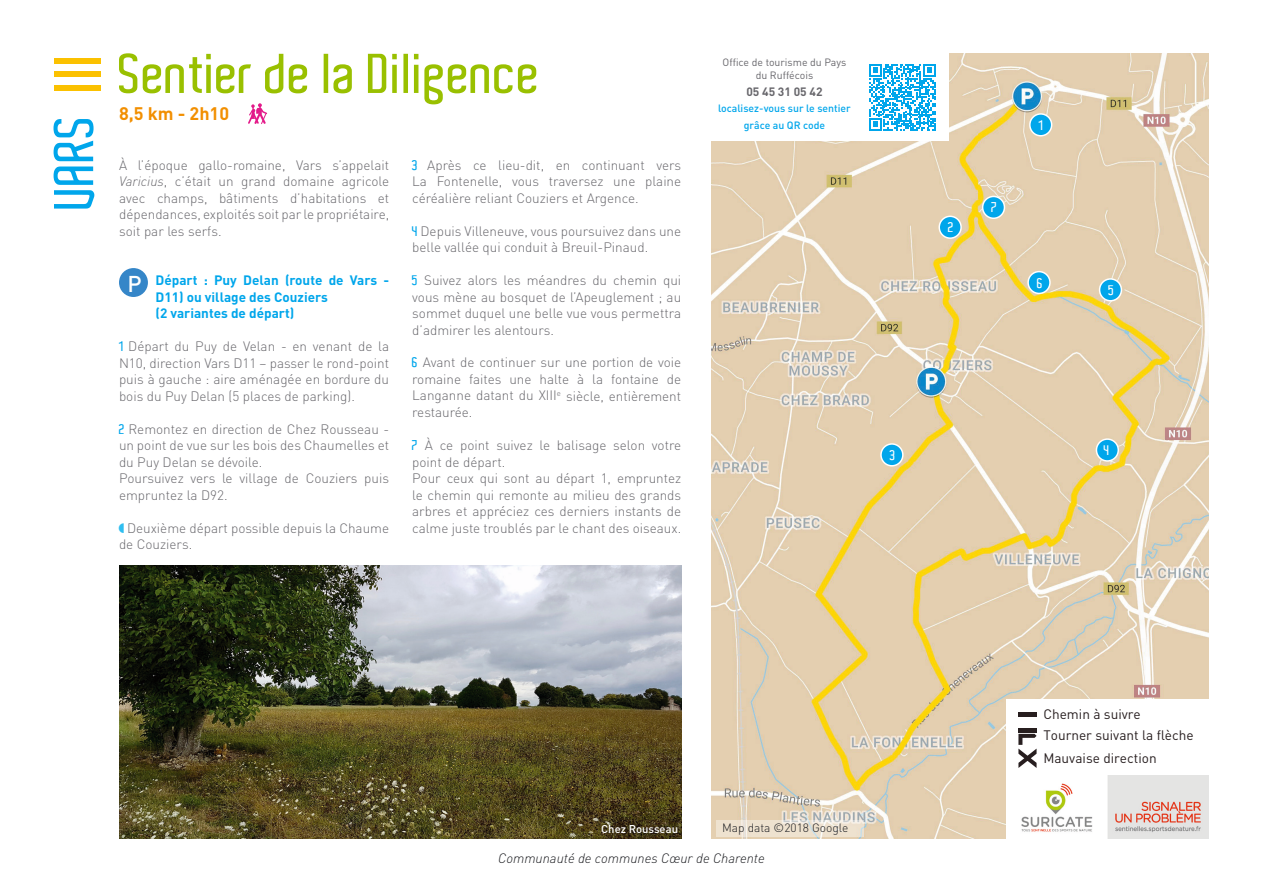
<style>
.page{position:relative;width:1263px;height:893px;background:#fff}
.page>*{position:absolute;margin:0;border:0;box-sizing:border-box;transform-origin:0 0}
.t1{font:600 54px "Aldo";color:#99c000}
.t2{font:600 54px "Aldo";color:#00a6eb}
.t3{font:500 22.65px "DIN";color:#fff}
.t4{font:700 18px "DIN";color:#f28f00}
.t5{font:13.65px/20.4px "DIN";color:#271e1f}
.t6{font:300 13.5px/16.5px "DIN";color:#68676c;text-align:justify}
.t7{font:700 13.5px/16.5px "DIN";color:#00a6eb}
.t8{font:italic 300 13.5px "DIN";color:#1b1c20}
.t9{font:600 13.5px "Aldo";color:#fff}
.t10{font:300 12px "DIN";color:#1b1c20}
.t11{font:700 12px "DIN";color:#68676c}
.t12{font:500 11.25px "DIN";color:#fff}
.t13{font:500 10.5px/16.5px "DIN";color:#00a6eb;text-align:center}
.t14{font:10.5px/13.5px "DIN";color:#68676c;text-align:center}
.s1{font-style:italic}
.s2{font-family:"Aldo";font-weight:600;color:#00a6eb}
</style>
<div class="page">
<img style="left:711px;top:54px;width:498px;height:785px">
<div style="left:119px;top:268px;width:29px;height:29px;background:#3586c8;border-radius:50%"></div>
<svg style="left:248px;top:103px;width:20px;height:21px"></svg>
<div style="left:54px;top:85px;width:47px;height:5px;background:#fbc100"></div>
<div style="left:54px;top:72px;width:47px;height:5px;background:#fbc100"></div>
<div style="left:54px;top:58px;width:47px;height:5px;background:#fbc100"></div>
<div style="left:710px;top:53px;width:238px;height:87px;background:#fff"></div>
<svg style="left:869px;top:64px;width:67px;height:67px"></svg>
<img style="left:119px;top:566px;width:562px;height:273px">
<div style="left:983px;top:196px;width:21px;height:22px;background:#00a6eb;border-radius:50%"></div>
<div style="left:982px;top:196px;width:23px;height:23px;border:1px solid #fff;border-radius:50%"></div>
<div style="left:1028px;top:272px;width:22px;height:21px;background:#00a6eb;border-radius:50%"></div>
<div style="left:1027px;top:271px;width:24px;height:23px;border:1px solid #fff;border-radius:50%"></div>
<div style="left:1099px;top:279px;width:22px;height:22px;background:#00a6eb;border-radius:50%"></div>
<div style="left:1099px;top:278px;width:23px;height:24px;border:1px solid #fff;border-radius:50%"></div>
<svg style="left:1096px;top:439px;width:22px;height:22px"></svg>
<div style="left:1096px;top:438px;width:23px;height:24px;border:1px solid #fff;border-radius:50%"></div>
<svg style="left:881px;top:444px;width:22px;height:22px"></svg>
<div style="left:880px;top:443px;width:23px;height:24px;border:1px solid #fff;border-radius:50%"></div>
<div style="left:939px;top:216px;width:22px;height:22px;background:#00a6eb;border-radius:50%"></div>
<div style="left:938px;top:216px;width:24px;height:23px;border:1px solid #fff;border-radius:50%"></div>
<div style="left:1030px;top:114px;width:22px;height:22px;background:#00a6eb;border-radius:50%"></div>
<div style="left:1029px;top:113px;width:23px;height:24px;border:1px solid #fff;border-radius:50%"></div>
<svg style="left:716px;top:820px;width:147px;height:17px;background:#ece2d2"></svg>
<div style="left:1007px;top:699px;width:202px;height:77px;background:#fff"></div>
<hr style="left:1018px;top:713px;width:18px;height:4px;background:#271e1f">
<hr style="left:1018px;top:728px;width:18px;height:4px;background:#271e1f">
<svg style="left:1018px;top:734px;width:18px;height:34px"></svg>
<img style="left:1007px;top:776px;width:202px;height:63px">
<h1 class="t2" style="left:44px;top:209px;width:96px;rotate:-90deg">VARS</h1>
<h1 class="t1" style="left:119px;top:44px;width:423px">Sentier de la Diligence</h1>
<h3 class="t4" style="left:119px;top:102px;width:112px">8,5 km - 2h10</h3>
<p class="t6" style="left:119px;top:156px;width:272px">À l’époque gallo-romaine, Vars s’appelait <span class="s1">Varicius</span>, c’était un grand domaine agricole avec champs, bâtiments d’habitations et dépendances, exploités soit par le propriétaire, soit par les serfs.</p>
<h2 class="t3" style="left:127px;top:269px;width:16px">P</h2>
<p class="t7" style="left:155px;top:271px;width:235px">Départ : Puy Delan (route de Vars -<br>D11) ou village des Couziers<br>(2 variantes de départ)</p>
<p class="t6" style="left:119px;top:338px;width:272px"><span class="s2">1</span> Départ du Puy de Velan - en venant de la N10, direction Vars D11 – passer le rond-point puis à gauche : aire aménagée en bordure du bois du Puy Delan (5 places de parking).</p>
<p class="t6" style="left:119px;top:420px;width:272px;text-align:left"><span class="s2">2</span> Remontez en direction de Chez Rousseau - un point de vue sur les bois des Chaumelles et du Puy Delan se dévoile.<br>Poursuivez vers le village de Couziers puis empruntez la D92.</p>
<p class="t6" style="left:119px;top:519px;width:272px;text-indent:8px">Deuxième départ possible depuis la Chaume de Couziers.</p>
<p class="t6" style="left:412px;top:156px;width:270px"><span class="s2">3</span> Après ce lieu-dit, en continuant vers La Fontenelle, vous traversez une plaine céréalière reliant Couziers et Argence.</p>
<p class="t6" style="left:412px;top:222px;width:270px"><span class="s2">4</span> Depuis Villeneuve, vous poursuivez dans une belle vallée qui conduit à Breuil-Pinaud.</p>
<p class="t6" style="left:412px;top:272px;width:270px"><span class="s2">5</span> Suivez alors les méandres du chemin qui vous mène au bosquet de l’Apeuglement ; au sommet duquel une belle vue vous permettra d’admirer les alentours.</p>
<p class="t6" style="left:412px;top:354px;width:270px"><span class="s2">6</span> Avant de continuer sur une portion de voie romaine faites une halte à la fontaine de Langanne datant du XIII<sup>e</sup> siècle, entièrement restaurée.</p>
<p class="t6" style="left:412px;top:437px;width:270px;text-align:left"><span class="s2">7</span> À ce point suivez le balisage selon votre point de départ.<br>Pour ceux qui sont au départ 1, empruntez le chemin qui remonte au milieu des grands arbres et appréciez ces derniers instants de calme juste troublés par le chant des oiseaux.</p>
<p class="t14" style="left:722px;top:55px;width:125px">Office de tourisme du Pays du Ruffécois</p>
<p class="t11" style="left:746px;top:83px;width:78px">05 45 31 05 42</p>
<p class="t13" style="left:718px;top:100px;width:134px">localisez-vous sur le sentier grâce au QR code</p>
<p class="t9" style="left:890px;top:448px;width:7px">3</p>
<p class="t9" style="left:948px;top:220px;width:7px">2</p>
<p class="t9" style="left:992px;top:200px;width:7px">7</p>
<p class="t9" style="left:1039px;top:118px;width:6px">1</p>
<p class="t9" style="left:1037px;top:275px;width:7px">6</p>
<p class="t9" style="left:1108px;top:283px;width:7px">5</p>
<p class="t9" style="left:1104px;top:443px;width:7px">4</p>
<p class="t12" style="left:601px;top:822px;width:78px">Chez Rousseau</p>
<p class="t10" style="left:722px;top:821px;width:128px">Map data ©2018 Google</p>
<p class="t8" style="left:498px;top:849px;width:268px">Communauté de communes Cœur de Charente</p>
<p class="t5" style="left:1043px;top:704px;width:152px">Chemin à suivre<br>Tourner suivant la flèche</p>
<p class="t5" style="left:1043px;top:748px;width:115px">Mauvaise direction</p>
</div>
